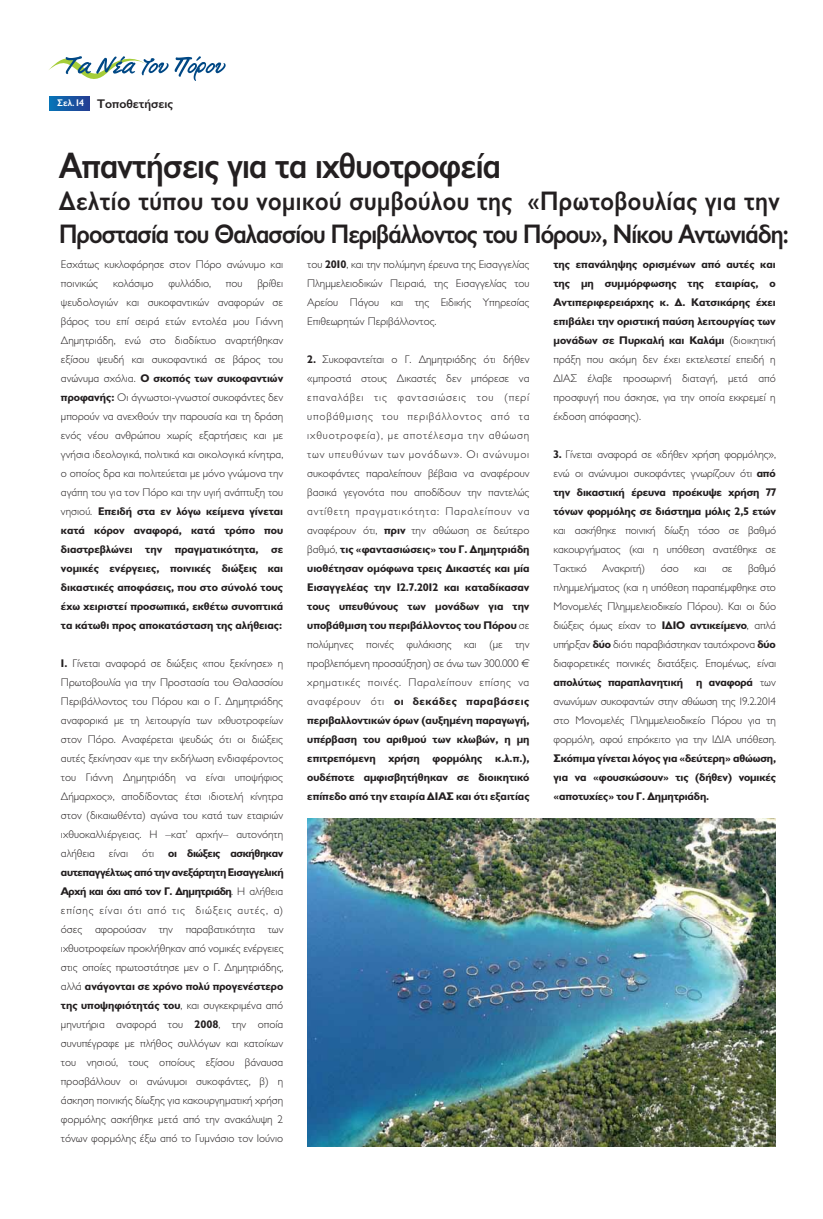
<style>
.page{position:relative;width:823px;height:1219px;background:#fff}
.page>*{position:absolute;margin:0;border:0;box-sizing:border-box;transform-origin:0 0}
.t1{font:600 37px "Gill Sans Hel";letter-spacing:-.02em;color:#231f20;scale:.9 1}
.t2{font:600 27px/32.4px "Gill Sans Hel";letter-spacing:-.035em;color:#231f20;scale:.9 1}
.t3{font:600 12.6px "Gill Sans Hel";color:#231f20}
.t4{font:300 11.2px/19px "Gill Sans Hel";color:#231f20;text-align:justify}
.t5{font:700 11.2px/19px "Gill Sans Hel";letter-spacing:-.01em;color:#231f20;text-align:justify}
.s1{font-weight:300}
.s2{font-weight:700}
</style>
<div class="page">
<svg style="left:49px;top:96px;width:41px;height:15px"></svg>
<svg style="left:49px;top:56px;width:119px;height:23px"></svg>
<svg style="left:174px;top:56px;width:51px;height:25px"></svg>
<img style="left:307px;top:819px;width:468px;height:327px">
<p class="t3" style="left:57px;top:97px;width:117px"><sup>Σελ.</sup> <sup>14</sup> Τοποθετήσεις</p>
<h1 class="t1" style="left:59px;top:145px;width:492px">Απαντήσεις για τα ιχθυοτροφεία</h1>
<h2 class="t2" style="left:59px;top:185px;width:811px">∆ελτίο τύπου του νοµικού συµβούλου της «Πρωτοβουλίας για την<br>Προστασία του Θαλασσίου Περιβάλλοντος του Πόρου», Νίκου Αντωνιάδη:</h2>
<p class="t4" style="left:61px;top:255px;width:223px">Εσχάτως κυκλοφόρησε στον Πόρο ανώνυµο και ποινικώς</p>
<p class="t5" style="left:553px;top:255px;width:224px">της επανάληψης ορισµένων από αυτές και της µη συµµόρφωσης της εταιρίας, ο Αντιπεριφερειάρχης κ. ∆. Κατσικάρης έχει επιβάλει την οριστική παύση λειτουργίας των µονάδων σε Πυρκαλή και Καλάµι <span class="s1">(διοικητική πράξη που ακόµη δεν έχει εκτελεστεί επειδή η ∆ΙΑΣ έλαβε προσωρινή διαταγή, µετά από προσφυγή που άσκησε, για την οποία εκκρεµεί η έκδοση απόφασης).</span></p>
<p class="t5" style="left:553px;top:445px;width:224px">3. <span class="s1">Γίνεται αναφορά σε «δήθεν χρήση φορµόλης», ενώ οι ανώνυµοι συκοφάντες γνωρίζουν ότι</span> από την δικαστική έρευνα προέκυψε χρήση 77 τόνων φορµόλης σε διάστηµα µόλις 2,5 ετών</p>
<p class="t4" style="left:553px;top:521px;width:224px">και ασκήθηκε ποινική δίωξη τόσο σε βαθµό κακουργήµατος (και η υπόθεση ανατέθηκε σε Τακτικό</p>
<p class="t4" style="left:307px;top:255px;width:224px">του <span class="s2">2010</span>, και την πολύµηνη έρευνα της Εισαγγελίας Πληµµελειοδικών Πειραιά, της Εισαγγελίας του Αρείου Πάγου και της Ειδικής Υπηρεσίας Επιθεωρητών Περιβάλλοντος.</p>
<p class="t4" style="left:307px;top:350px;width:224px"><span class="s2">2.</span> Συκοφαντείται ο Γ. ∆ηµητριάδης ότι δήθεν «µπροστά στους ∆ικαστές δεν µπόρεσε να επαναλάβει τις φαντασιώσεις του (περί υποβάθµισης του περιβάλλοντος από τα ιχθυοτροφεία), µε αποτέλεσµα την αθώωση των υπευθύνων των µονάδων». Οι ανώνυµοι συκοφάντες παραλείπουν βέβαια να αναφέρουν βασικά γεγονότα που αποδίδουν την παντελώς αντίθετη πραγµατικότητα: Παραλείπουν να αναφέρουν ότι, <span class="s2">πριν</span> την αθώωση σε δεύτερο βαθµό, <span class="s2">τις «φαντασιώσεις» του Γ. ∆ηµητριάδη υιοθέτησαν οµόφωνα τρεις ∆ικαστές και µία Εισαγγελέας την 12.7.2012 και καταδίκασαν τους υπευθύνους των µονάδων για την υποβάθµιση του περιβάλλοντος του Πόρου</span> σε πολύµηνες ποινές φυλάκισης και (µε την προβλεπόµενη προσαύξηση) σε άνω των 300.000 € χρηµατικές ποινές. Παραλείπουν επίσης να αναφέρουν ότι <span class="s2">οι δεκάδες παραβάσεις περιβαλλοντικών όρων (αυξηµένη παραγωγή, υπέρβαση του αριθµού των κλωβών, η µη επιτρεπόµενη χρήση φορµόλης κ.λ.π.), ουδέποτε αµφισβητήθηκαν σε διοικητικό επίπεδο από την εταιρία ∆ΙΑΣ και ότι εξαιτίας</span></p>
<p class="t4" style="left:113px;top:274px;width:42px">κολάσιµο</p>
<p class="t4" style="left:168px;top:274px;width:44px">φυλλάδιο,</p>
<p class="t4" style="left:226px;top:274px;width:18px">που</p>
<p class="t4" style="left:61px;top:274px;width:224px;text-indent:196px">βρίθει ψευδολογιών και συκοφαντικών αναφορών σε βάρος του επί σειρά ετών εντολέα µου Γιάννη ∆ηµητριάδη, ενώ στο διαδίκτυο αναρτήθηκαν εξίσου ψευδή και συκοφαντικά σε βάρος του ανώνυµα σχόλια. <span class="s2">Ο σκοπός των συκοφαντιών προφανής:</span> Οι άγνωστοι-γνωστοί συκοφάντες δεν µπορούν να ανεχθούν την παρουσία και τη δράση ενός νέου ανθρώπου χωρίς εξαρτήσεις και µε γνήσια ιδεολογικά, πολιτικά και οικολογικά κίνητρα, ο οποίος δρα και πολιτεύεται µε µόνο γνώµονα την αγάπη του για τον Πόρο και την υγιή ανάπτυξη του νησιού. <span class="s2">Επειδή στα εν λόγω κείµενα γίνεται κατά κόρον αναφορά, κατά τρόπο που διαστρεβλώνει την πραγµατικότητα, σε νοµικές ενέργειες, ποινικές διώξεις και δικαστικές αποφάσεις, που στο σύνολό τους έχω χειριστεί προσωπικά, εκθέτω συνοπτικά τα κάτωθι προς αποκατάσταση της αλήθειας:</span></p>
<p class="t4" style="left:61px;top:654px;width:224px"><span class="s2">1.</span> Γίνεται αναφορά σε διώξεις «που ξεκίνησε» η Πρωτοβουλία για την Προστασία του Θαλασσίου Περιβάλλοντος του Πόρου και ο Γ. ∆ηµητριάδης αναφορικά µε τη λειτουργία των ιχθυοτροφείων στον Πόρο. Αναφέρεται ψευδώς ότι οι διώξεις αυτές ξεκίνησαν «µε την εκδήλωση ενδιαφέροντος του Γιάννη ∆ηµητριάδη να είναι υποψήφιος ∆ήµαρχος», αποδίδοντας έτσι ιδιοτελή κίνητρα στον (δικαιωθέντα) αγώνα του κατά των εταιριών ιχθυοκαλλιέργειας. Η –κατ’ αρχήν– αυτονόητη αλήθεια</p>
<p class="t4" style="left:553px;top:559px;width:224px;text-indent:194px">βαθµό πληµµελήµατος (και η υπόθεση παραπέµφθηκε στο Μονοµελές Πληµµελειοδικείο Πόρου). Και οι δύο διώξεις όµως είχαν το <span class="s2">Ι∆ΙΟ αντικείµενο</span>, απλά υπήρξαν <span class="s2">δύο</span> διότι παραβιάστηκαν ταυτόχρονα <span class="s2">δύο </span>διαφορετικές ποινικές διατάξεις. Εποµένως, είναι <span class="s2">απολύτως παραπλανητική η αναφορά</span> των ανωνύµων συκοφαντών στην αθώωση της 19.2.2014 στο Μονοµελές Πληµµελειοδικείο Πόρου για τη φορµόλη, αφού επρόκειτο για την Ι∆ΙΑ υπόθεση.</p>
<p class="t5" style="left:553px;top:749px;width:224px">Σκόπιµα γίνεται λόγος για «δεύτερη» αθώωση, για να «φουσκώσουν» τις (δήθεν) νοµικές «αποτυχίες» του Γ. ∆ηµητριάδη.</p>
<p class="t4" style="left:602px;top:559px;width:45px">Ανακριτή)</p>
<p class="t4" style="left:660px;top:559px;width:19px">όσο</p>
<p class="t4" style="left:693px;top:559px;width:14px">και</p>
<p class="t4" style="left:721px;top:559px;width:12px">σε</p>
<p class="t4" style="left:61px;top:844px;width:224px;text-indent:107px"><span class="s2">οι διώξεις ασκήθηκαν αυτεπαγγέλτως από την ανεξάρτητη Εισαγγελική Αρχή και όχι από τον Γ. ∆ηµητριάδη</span>. Η αλήθεια επίσης είναι ότι από τις διώξεις αυτές, α) όσες αφορούσαν την παραβατικότητα των ιχθυοτροφείων προκλήθηκαν από νοµικές ενέργειες στις οποίες πρωτοστάτησε µεν ο Γ. ∆ηµητριάδης, αλλά <span class="s2">ανάγονται σε χρόνο πολύ προγενέστερο της υποψηφιότητάς του</span>, και συγκεκριµένα από µηνυτήρια αναφορά του <span class="s2">2008</span>, την οποία συνυπέγραφε µε πλήθος συλλόγων και κατοίκων του νησιού, τους οποίους εξίσου βάναυσα προσβάλλουν οι ανώνυµοι συκοφάντες, β) η άσκηση ποινικής δίωξης για κακουργηµατική χρήση φορµόλης ασκήθηκε µετά από την ανακάλυψη 2 τόνων φορµόλης έξω από το Γυµνάσιο τον Ιούνιο</p>
<p class="t4" style="left:109px;top:844px;width:21px">είναι</p>
<p class="t4" style="left:142px;top:844px;width:14px">ότι</p>
</div>
